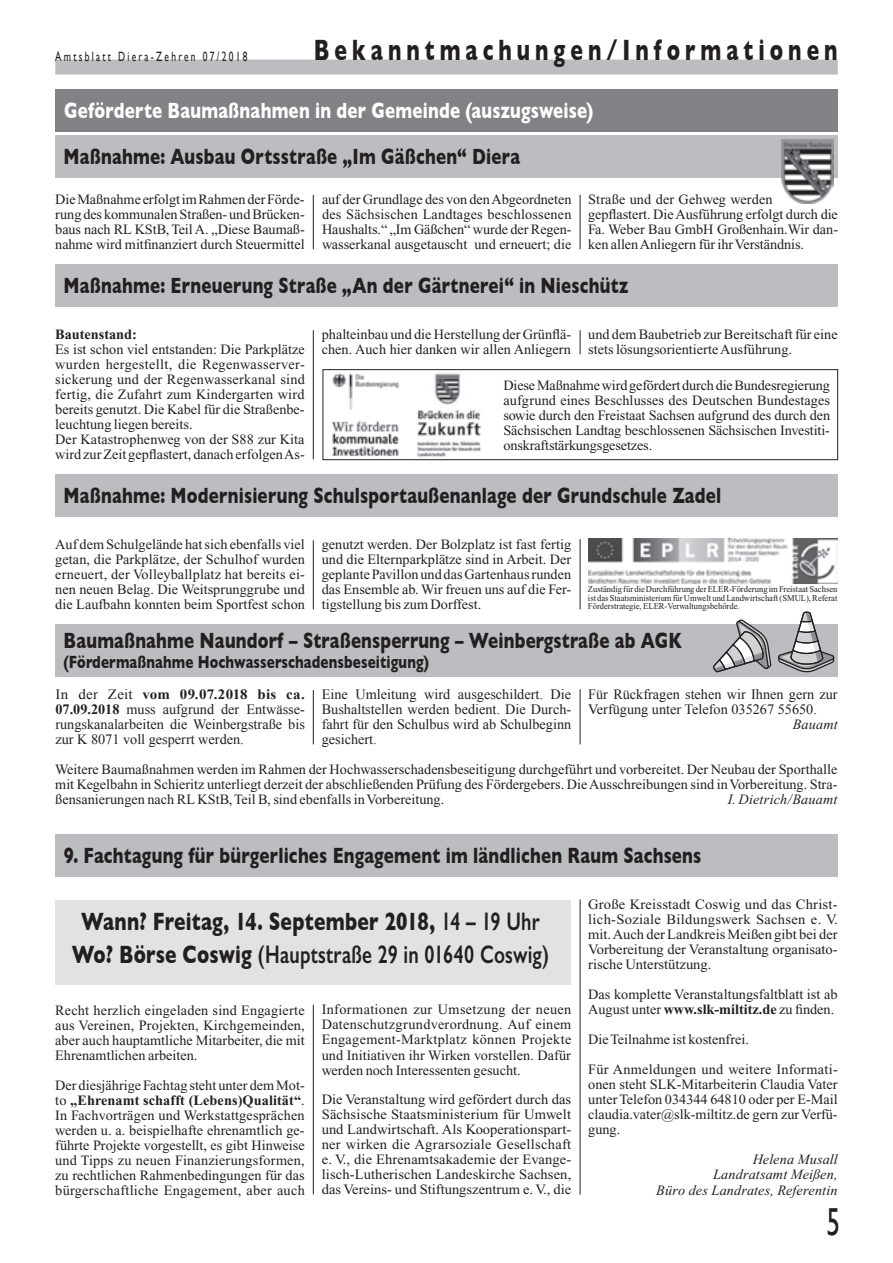
<style>
.page{position:relative;width:893px;height:1263px;background:#fff}
.page>*{position:absolute;margin:0;border:0;box-sizing:border-box;transform-origin:0 0}
.t1{font:39px "Gill Sans";color:#231f20;scale:.7 1}
.t2{font:700 30px "Gill Sans";letter-spacing:.24em;color:#231f20;scale:.7 1}
.t3{font:700 25.5px/33px "Gill Sans";letter-spacing:.01em;color:#231f20;text-align:center;scale:.75 1}
.t4{font:700 22.5px "Gill Sans";letter-spacing:.015em;color:#231f20;scale:.75 1}
.t5{font:700 22.5px "Gill Sans";letter-spacing:.015em;color:#fff;scale:.75 1}
.t6{font:700 18px "Gill Sans";letter-spacing:.01em;color:#231f20;scale:.75 1}
.t7{font:14.25px/15px "Times New Roman";color:#231f20;text-align:justify}
.t8{font:14.25px/15px "Times New Roman";color:#231f20;text-align:justify}
.t9{font:14.25px/15px "Times New Roman";color:#231f20;text-align:justify;scale:1.05 1}
.t10{font:italic 14.25px/15px "Times New Roman";letter-spacing:.01em;color:#231f20;text-align:right}
.t11{font:14.25px/30px "Times New Roman";letter-spacing:.02em;color:#231f20}
.t12{font:700 14.25px "Times New Roman";color:#231f20}
.t13{font:13.5px "Gill Sans";letter-spacing:.24em;color:#231f20;scale:.7 1}
.t14{font:9px/8.6px "Times New Roman";color:#231f20;text-align:justify;scale:.95 1}
.s1{font-weight:700}
.s2{font-weight:600}
</style>
<div class="page">
<div style="left:55px;top:60px;width:783px;height:15px;background:#bcbdc0"></div>
<div style="left:55px;top:834px;width:783px;height:43px;background:#bcbdc0"></div>
<hr style="left:580px;top:195px;width:1px;height:54px;background:#231f20">
<svg style="left:580px;top:330px;width:1px;height:24px"></svg>
<hr style="left:580px;top:539px;width:1px;height:70px;background:#231f20">
<hr style="left:580px;top:689px;width:1px;height:55px;background:#231f20">
<hr style="left:580px;top:899px;width:1px;height:295px;background:#231f20">
<hr style="left:313px;top:195px;width:1px;height:54px;background:#231f20">
<hr style="left:313px;top:330px;width:1px;height:129px;background:#231f20">
<hr style="left:313px;top:540px;width:1px;height:69px;background:#231f20">
<hr style="left:313px;top:690px;width:1px;height:54px;background:#231f20">
<hr style="left:313px;top:1005px;width:1px;height:189px;background:#231f20">
<div style="left:55px;top:900px;width:516px;height:84px;background:#e1e2e4"></div>
<div style="left:55px;top:135px;width:782px;height:43px;background:#bcbdc0"></div>
<div style="left:55px;top:264px;width:782px;height:43px;background:#bcbdc0"></div>
<div style="left:55px;top:474px;width:782px;height:43px;background:#bcbdc0"></div>
<div style="left:56px;top:89px;width:782px;height:43px;background:#808285"></div>
<img style="left:588px;top:539px;width:250px;height:44px">
<svg style="left:322px;top:369px;width:516px;height:91px"></svg>
<img style="left:781px;top:140px;width:52px;height:64px">
<div style="left:55px;top:624px;width:782px;height:52px;background:#bcbdc0"></div>
<svg style="left:713px;top:611px;width:122px;height:62px"></svg>
<p class="t13" style="left:55px;top:49px;width:276px">Amtsblatt Diera-Zehren 07/2018</p>
<h2 class="t2" style="left:314px;top:32px;width:750px">Bekanntmachungen/Informationen</h2>
<h3 class="t5" style="left:64px;top:98px;width:707px">Geförderte Baumaßnahmen in der Gemeinde (auszugsweise)</h3>
<h3 class="t4" style="left:64px;top:144px;width:610px">Maßnahme: Ausbau Ortsstraße „Im Gäßchen“ Diera</h3>
<p class="t7" style="left:55px;top:192px;width:251px">Die Maßnahme erfolgt im Rahmen der Förde&shy;rung des kommunalen Straßen- und Brücken&shy;baus nach RL KStB, Teil A. „Diese Baumaß&shy;nahme wird mitfinanziert durch Steuermittel</p>
<p class="t7" style="left:322px;top:192px;width:251px">auf der Grundlage des von den Abgeordneten des Sächsischen Landtages beschlossenen Haushalts.“ „Im Gäßchen“ wurde der Regen&shy;wasserkanal ausgetauscht und erneuert; die</p>
<p class="t7" style="left:588px;top:192px;width:251px;text-align:left">Straße und der Gehweg werden gepflastert. Die Ausführung erfolgt durch die Fa. Weber Bau GmbH Großenhain.Wir dan&shy;ken allen Anliegern für ihr Verständnis.</p>
<h3 class="t4" style="left:64px;top:273px;width:755px">Maßnahme: Erneuerung Straße „An der Gärtnerei“ in Nieschütz</h3>
<p class="t12" style="left:55px;top:327px;width:83px">Bautenstand:</p>
<p class="t7" style="left:55px;top:342px;width:251px;text-align:left">Es ist schon viel entstanden: Die Parkplätze wurden hergestellt, die Regenwasserver&shy;sickerung und der Regenwasserkanal sind fertig, die Zufahrt zum Kindergarten wird bereits genutzt. Die Kabel für die Straßenbe&shy;leuchtung liegen bereits.<br>Der Katastrophenweg von der S88 zur Kita wird zur Zeit gepflastert, danach erfolgen As-</p>
<p class="t7" style="left:322px;top:327px;width:251px">phalteinbau und die Herstellung der Grünflä&shy;chen. Auch hier danken wir allen Anliegern</p>
<p class="t7" style="left:588px;top:327px;width:251px">und dem Baubetrieb zur Bereitschaft für eine stets lösungsorientierte Ausführung.</p>
<p class="t7" style="left:503px;top:378px;width:328px">Diese Maßnahme wird gefördert durch die Bundesregierung aufgrund eines Beschlusses des Deutschen Bundestages sowie durch den Freistaat Sachsen aufgrund des durch den Sächsischen Landtag beschlossenen Sächsischen Investiti&shy;onskraftstärkungsgesetzes.</p>
<h3 class="t4" style="left:64px;top:483px;width:879px">Maßnahme: Modernisierung Schulsportaußenanlage der Grundschule Zadel</h3>
<p class="t7" style="left:55px;top:537px;width:251px">Auf dem Schulgelände hat sich ebenfalls viel getan, die Parkplätze, der Schulhof wurden erneuert, der Volleyballplatz hat bereits ei&shy;nen neuen Belag. Die Weitsprunggrube und die Laufbahn konnten beim Sportfest schon</p>
<p class="t7" style="left:322px;top:537px;width:251px">genutzt werden. Der Bolzplatz ist fast fertig und die Elternparkplätze sind in Arbeit. Der geplante Pavillon und das Gartenhaus runden das Ensemble ab. Wir freuen uns auf die Fer&shy;tigstellung bis zum Dorffest.</p>
<p class="t14" style="left:588px;top:585px;width:264px">Zuständig für die Durchführung der ELER-Förderung im Freistaat Sachsen ist das Staatsministerium für Umwelt und Landwirtschaft (SMUL), Referat Förderstrategie, ELER-Verwaltungsbehörde.</p>
<h3 class="t4" style="left:64px;top:628px;width:826px">Baumaßnahme Naundorf – Straßensperrung – Weinbergstraße ab AGK</h3>
<p class="t6" style="left:64px;top:651px;width:489px">(Fördermaßnahme Hochwasserschadensbeseitigung)</p>
<p class="t8" style="left:322px;top:687px;width:251px">Eine Umleitung wird ausgeschildert. Die Bushaltstellen werden bedient. Die Durch&shy;fahrt für den Schulbus wird ab Schulbeginn gesichert.</p>
<p class="t8" style="left:588px;top:687px;width:251px">Für Rückfragen stehen wir Ihnen gern zur<br>Verfügung unter Telefon 035267 55650.</p>
<p class="t9" style="left:55px;top:687px;width:239px">In der Zeit <span class="s1">vom 09.07.2018 bis ca.<br>07.09.2018</span> muss aufgrund der Entwässe&shy;rungskanalarbeiten die Weinbergstraße bis zur K 8071 voll gesperrt werden.</p>
<p class="t10" style="left:793px;top:717px;width:47px">Bauamt</p>
<p class="t7" style="left:55px;top:762px;width:784px">Weitere Baumaßnahmen werden im Rahmen der Hochwasserschadensbeseitigung durchgeführt und vorbereitet. Der Neubau der Sporthalle mit Kegelbahn in Schieritz unterliegt derzeit der abschließenden Prüfung des Fördergebers. Die Ausschreibungen sind in Vorbereitung. Stra&shy;ßensanierungen nach RL KStB, Teil B, sind ebenfalls in Vorbereitung.</p>
<p class="t10" style="left:728px;top:792px;width:111px">I. Dietrich/Bauamt</p>
<h3 class="t4" style="left:64px;top:843px;width:852px">9. Fachtagung für bürgerliches Engagement im ländlichen Raum Sachsens</h3>
<h3 class="t3" style="left:72px;top:905px;width:638px">Wann? Freitag, 14. September 2018, <span class="s2">14 – 19 Uhr<br></span>Wo? Börse Coswig <span class="s2">(Hauptstraße 29 in 01640 Coswig)</span></h3>
<p class="t7" style="left:55px;top:1002px;width:251px">Recht herzlich eingeladen sind Engagierte aus Vereinen, Projekten, Kirchgemeinden, aber auch hauptamtliche Mitarbeiter, die mit Ehrenamtlichen arbeiten.</p>
<p class="t7" style="left:55px;top:1077px;width:251px">Der diesjährige Fachtag steht unter dem Mot&shy;to <span class="s1">„Ehrenamt schafft (Lebens)Qualität“</span>.<br>In Fachvorträgen und Werkstattgesprächen werden u. a. beispielhafte ehrenamtlich ge&shy;führte Projekte vorgestellt, es gibt Hinweise und Tipps zu neuen Finanzierungsformen, zu rechtlichen Rahmenbedingungen für das bürgerschaftliche Engagement, aber auch</p>
<p class="t7" style="left:322px;top:1002px;width:251px">Informationen zur Umsetzung der neuen Datenschutzgrundverordnung. Auf einem Engagement-Marktplatz können Projekte und Initiativen ihr Wirken vorstellen. Dafür werden noch Interessenten gesucht.</p>
<p class="t7" style="left:322px;top:1092px;width:251px">Die Veranstaltung wird gefördert durch das Sächsische Staatsministerium für Umwelt und Landwirtschaft. Als Kooperationspart&shy;ner wirken die Agrarsoziale Gesellschaft e. V., die Ehrenamtsakademie der Evange&shy;lisch-Lutherischen Landeskirche Sachsen, das Vereins- und Stiftungszentrum e. V., die</p>
<p class="t7" style="left:588px;top:897px;width:251px">Große Kreisstadt Coswig und das Christ&shy;lich-Soziale Bildungswerk Sachsen e. V. mit. Auch der Landkreis Meißen gibt bei der Vorbereitung der Veranstaltung organisato&shy;rische Unterstützung.</p>
<p class="t7" style="left:588px;top:987px;width:251px">Das komplette Veranstaltungsfaltblatt ist ab<br>August unter <span class="s1">www.slk-miltitz.de</span> zu finden.</p>
<p class="t11" style="left:588px;top:1025px;width:251px">Die Teilnahme ist kostenfrei.<br>Für Anmeldungen und weitere Informati-</p>
<p class="t7" style="left:588px;top:1077px;width:251px">onen steht SLK-Mitarbeiterin Claudia Vater unter Telefon 034344 64810 oder per E-Mail claudia.vater@slk-miltitz.de gern zur Verfü&shy;gung.</p>
<p class="t10" style="left:656px;top:1152px;width:183px">Helena Musall<br>Landratsamt Meißen,<br>Büro des Landrates, Referentin</p>
<h1 class="t1" style="left:826px;top:1198px;width:21px">5</h1>
</div>
